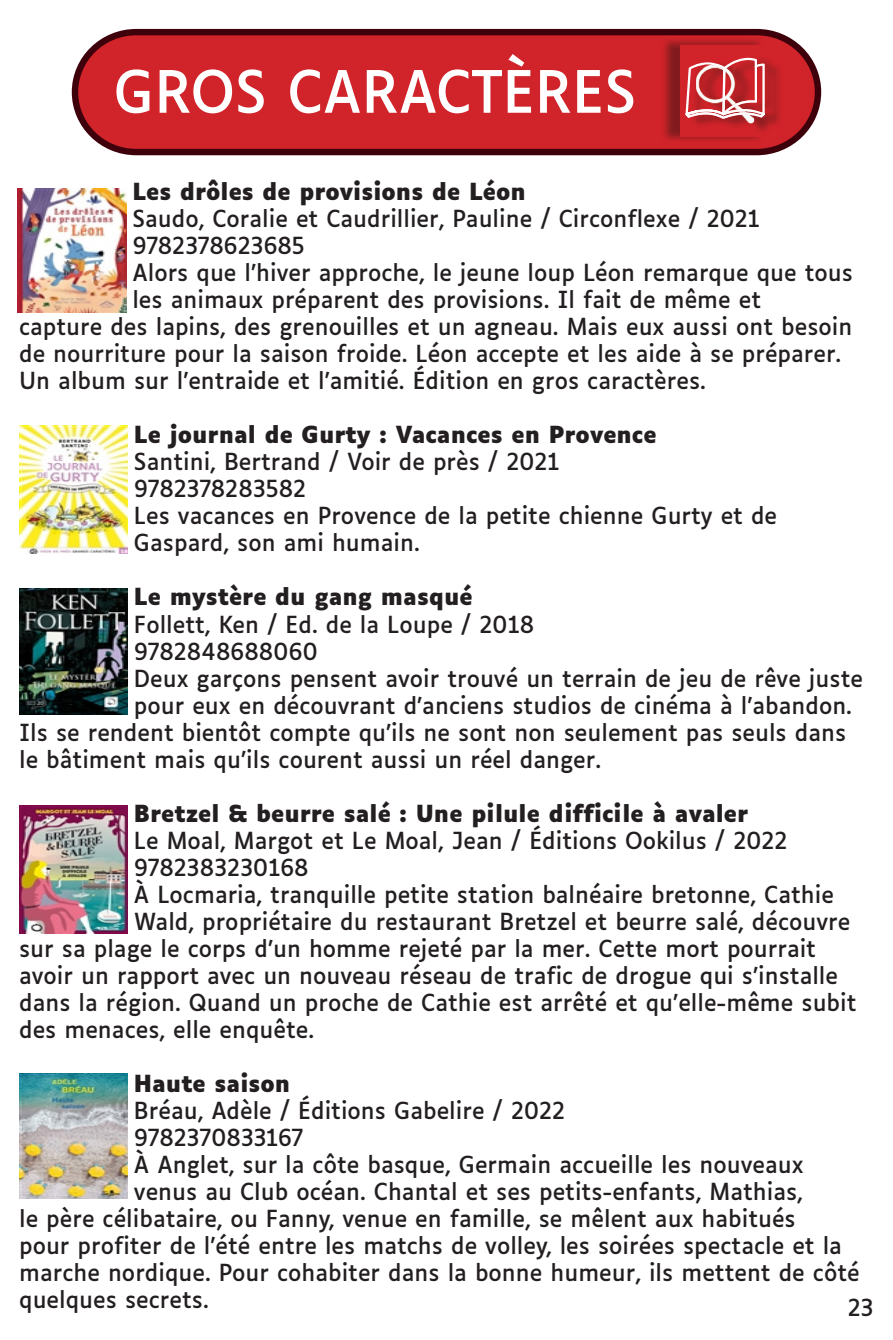
<style>
.page{position:relative;width:893px;height:1340px;background:#fff}
.page>*{position:absolute;margin:0;border:0;box-sizing:border-box;transform-origin:0 0}
.t1{font:56.02px "Luciole";color:#fff}
.résumé{font:22.5px/27px "Luciole";color:#231f20}
.Titre_livre{font:700 22.5px "Luciole";color:#231f20}
.résumé-2{font:22.5px "Luciole";letter-spacing:-.02em;color:#231f20}
</style>
<div class="page">
<img style="left:19px;top:805px;width:109px;height:128px">
<img style="left:18px;top:188px;width:108px;height:125px">
<img style="left:19px;top:426px;width:109px;height:127px">
<img style="left:19px;top:588px;width:109px;height:126px">
<img style="left:19px;top:1073px;width:109px;height:125px">
<svg style="left:71px;top:28px;width:751px;height:128px;background:#c02b32"></svg>
<img style="left:661px;top:38px;width:103px;height:105px">
<div style="left:680px;top:45px;width:90px;height:91px;background:#d0232a"></div>
<img style="left:694px;top:56px;width:89px;height:78px">
<svg style="left:685px;top:58px;width:80px;height:61px"></svg>
<img style="left:696px;top:119px;width:58px;height:4px">
<img style="left:696px;top:65px;width:58px;height:54px">
<h1 class="t1" style="left:114px;top:41px;width:525px">GROS CARACTÈRES</h1>
<p class="Titre_livre" style="left:132px;top:179px;width:395px">Les drôles de provisions de Léon</p>
<p class="résumé" style="left:132px;top:203px;width:629px">Saudo, Coralie et Caudrillier, Pauline / Circonflexe / 2021</p>
<p class="résumé-2" style="left:132px;top:225px;width:174px">9782378623685</p>
<p class="résumé" style="left:132px;top:257px;width:722px">Alors que l’hiver approche, le jeune loup Léon remarque que tous</p>
<p class="résumé" style="left:132px;top:284px;width:630px">les animaux préparent des provisions. Il fait de même et</p>
<p class="résumé" style="left:19px;top:311px;width:835px">capture des lapins, des grenouilles et un agneau. Mais eux aussi ont besoin</p>
<p class="résumé" style="left:19px;top:338px;width:824px">de nourriture pour la saison froide. Léon accepte et les aide à se préparer.</p>
<p class="résumé" style="left:19px;top:365px;width:688px">Un album sur l’entraide et l’amitié. Édition en gros caractères.</p>
<p class="Titre_livre" style="left:134px;top:422px;width:524px">Le journal de Gurty : Vacances en Provence</p>
<p class="résumé" style="left:134px;top:446px;width:427px">Santini, Bertrand / Voir de près / 2021</p>
<p class="résumé-2" style="left:134px;top:468px;width:174px">9782378283582</p>
<p class="résumé" style="left:134px;top:500px;width:645px">Les vacances en Provence de la petite chienne Gurty et de<br>Gaspard, son ami humain.</p>
<p class="Titre_livre" style="left:134px;top:584px;width:340px">Le mystère du gang masqué</p>
<p class="résumé" style="left:134px;top:608px;width:402px">Follett, Ken / Ed. de la Loupe / 2018</p>
<p class="résumé-2" style="left:134px;top:630px;width:186px">9782848688060</p>
<p class="résumé" style="left:134px;top:662px;width:731px">Deux garçons pensent avoir trouvé un terrain de jeu de rêve juste</p>
<p class="résumé" style="left:134px;top:689px;width:720px">pour eux en découvrant d’anciens studios de cinéma à l’abandon.</p>
<p class="résumé" style="left:19px;top:716px;width:829px">Ils se rendent bientôt compte qu’ils ne sont non seulement pas seuls dans</p>
<p class="résumé" style="left:19px;top:743px;width:583px">le bâtiment mais qu’ils courent aussi un réel danger.</p>
<p class="Titre_livre" style="left:134px;top:800px;width:616px">Bretzel &amp; beurre salé : Une pilule difficile à avaler</p>
<p class="résumé" style="left:134px;top:824px;width:655px">Le Moal, Margot et Le Moal, Jean / Éditions Ookilus / 2022</p>
<p class="résumé" style="left:134px;top:851px;width:177px">9782383230168</p>
<p class="résumé" style="left:134px;top:878px;width:701px">À Locmaria, tranquille petite station balnéaire bretonne, Cathie</p>
<p class="résumé" style="left:134px;top:905px;width:718px">Wald, propriétaire du restaurant Bretzel et beurre salé, découvre</p>
<p class="résumé" style="left:19px;top:932px;width:798px">sur sa plage le corps d’un homme rejeté par la mer. Cette mort pourrait</p>
<p class="résumé" style="left:19px;top:959px;width:820px">avoir un rapport avec un nouveau réseau de trafic de drogue qui s’installe</p>
<p class="résumé" style="left:19px;top:986px;width:839px">dans la région. Quand un proche de Cathie est arrêté et qu’elle-même subit</p>
<p class="résumé" style="left:19px;top:1013px;width:297px">des menaces, elle enquête.</p>
<p class="Titre_livre" style="left:134px;top:1070px;width:158px">Haute saison</p>
<p class="résumé" style="left:134px;top:1094px;width:433px">Bréau, Adèle / Éditions Gabelire / 2022</p>
<p class="résumé-2" style="left:134px;top:1116px;width:171px">9782370833167</p>
<p class="résumé" style="left:134px;top:1148px;width:671px">À Anglet, sur la côte basque, Germain accueille les nouveaux</p>
<p class="résumé" style="left:134px;top:1175px;width:670px">venus au Club océan. Chantal et ses petits-enfants, Mathias,</p>
<p class="résumé" style="left:19px;top:1202px;width:778px">le père célibataire, ou Fanny, venue en famille, se mêlent aux habitués</p>
<p class="résumé" style="left:19px;top:1229px;width:824px">pour profiter de l’été entre les matchs de volley, les soirées spectacle et la</p>
<p class="résumé" style="left:19px;top:1256px;width:842px">marche nordique. Pour cohabiter dans la bonne humeur, ils mettent de côté</p>
<p class="résumé" style="left:19px;top:1283px;width:191px">quelques secrets.</p>
<p class="résumé" style="left:848px;top:1292px;width:27px">23</p>
</div>
